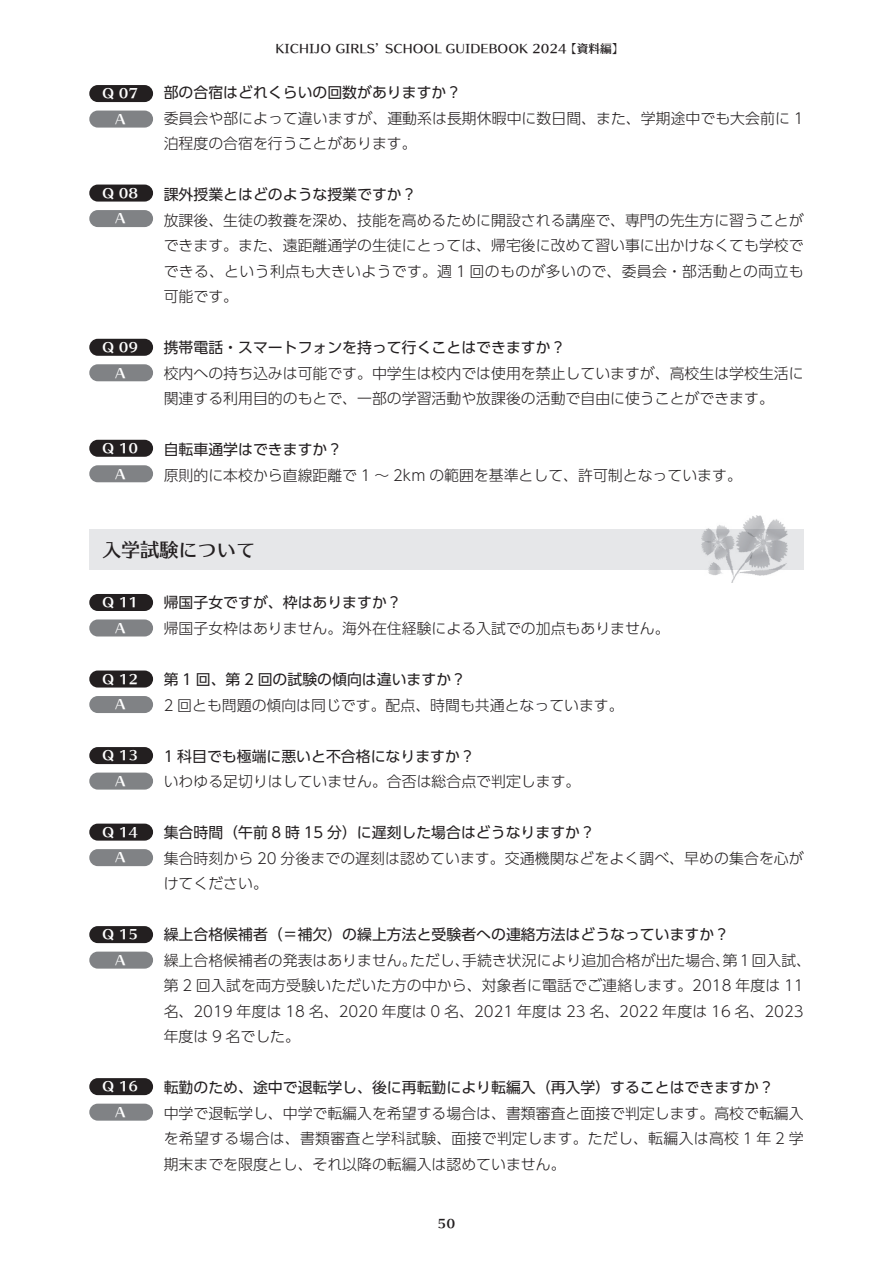
<style>
.page{position:relative;width:893px;height:1263px;background:#fff}
.page>*{position:absolute;margin:0;border:0;box-sizing:border-box;transform-origin:0 0}
.t1{font:19.2px "UD Typos 512 Std";color:#231f20}
.t2{font:300 14.85px/25.5px "UD Shin Go Pro";color:#231f20}
.t3{font:14.85px "UD Shin Go Pro";color:#231f20}
.t4{font:12.75px "UD Typos 515 Std";color:#fff}
.t5{font:11.7px "UD Typos 512 Std";color:#231f20}
.t6{font:11.7px "UD Typos 515 Std";color:#231f20}
</style>
<div class="page">
<div style="left:89px;top:210px;width:64px;height:17px;background:#808285;border-radius:9px"></div>
<div style="left:89px;top:185px;width:64px;height:17px;background:#231f20;border-radius:9px"></div>
<div style="left:89px;top:364px;width:64px;height:17px;background:#808285;border-radius:9px"></div>
<div style="left:89px;top:339px;width:64px;height:17px;background:#231f20;border-radius:9px"></div>
<div style="left:89px;top:465px;width:64px;height:17px;background:#808285;border-radius:9px"></div>
<div style="left:89px;top:440px;width:64px;height:17px;background:#231f20;border-radius:9px"></div>
<div style="left:89px;top:619px;width:64px;height:17px;background:#808285;border-radius:9px"></div>
<div style="left:89px;top:594px;width:64px;height:17px;background:#231f20;border-radius:9px"></div>
<div style="left:89px;top:696px;width:64px;height:17px;background:#808285;border-radius:9px"></div>
<div style="left:89px;top:670px;width:64px;height:17px;background:#231f20;border-radius:9px"></div>
<div style="left:89px;top:772px;width:64px;height:17px;background:#808285;border-radius:9px"></div>
<div style="left:89px;top:747px;width:64px;height:17px;background:#231f20;border-radius:9px"></div>
<div style="left:89px;top:849px;width:64px;height:17px;background:#808285;border-radius:9px"></div>
<div style="left:89px;top:824px;width:64px;height:17px;background:#231f20;border-radius:9px"></div>
<div style="left:89px;top:951px;width:64px;height:18px;background:#808285;border-radius:9px"></div>
<div style="left:89px;top:926px;width:64px;height:17px;background:#231f20;border-radius:9px"></div>
<div style="left:89px;top:1104px;width:64px;height:17px;background:#808285;border-radius:9px"></div>
<div style="left:89px;top:1078px;width:64px;height:17px;background:#231f20;border-radius:9px"></div>
<div style="left:89px;top:529px;width:715px;height:40px;background:#e6e7e9"></div>
<img style="left:702px;top:516px;width:86px;height:67px">
<div style="left:89px;top:111px;width:64px;height:17px;background:#808285;border-radius:9px"></div>
<div style="left:89px;top:85px;width:64px;height:17px;background:#231f20;border-radius:9px"></div>
<p class="t4" style="left:102px;top:83px;width:38px">Q 07</p>
<p class="t4" style="left:115px;top:108px;width:12px">A</p>
<p class="t4" style="left:102px;top:182px;width:38px">Q 08</p>
<p class="t4" style="left:115px;top:208px;width:12px">A</p>
<p class="t4" style="left:102px;top:336px;width:38px">Q 09</p>
<p class="t4" style="left:115px;top:362px;width:12px">A</p>
<p class="t4" style="left:102px;top:437px;width:38px">Q 10</p>
<p class="t4" style="left:115px;top:463px;width:12px">A</p>
<p class="t5" style="left:275px;top:38px;width:350px">KICHIJO GIRLS’SCHOOL GUIDEBOOK 2024 【資料編】</p>
<p class="t3" style="left:164px;top:80px;width:299px">部の合宿はどれくらいの回数がありますか？</p>
<p class="t2" style="left:164px;top:105px;width:641px">委員会や部によって違いますが、運動系は長期休暇中に数日間、また、学期途中でも大会前に 1泊程度の合宿を行うことがあります。</p>
<p class="t3" style="left:164px;top:183px;width:254px">課外授業とはどのような授業ですか？</p>
<p class="t2" style="left:164px;top:207px;width:642px;text-align:justify">放課後、生徒の教養を深め、技能を高めるために開設される講座で、専門の先生方に習うことができます。また、遠距離通学の生徒にとっては、帰宅後に改めて習い事に出かけなくても学校でできる、という利点も大きいようです。週 1 回のものが多いので、委員会・部活動との両立も可能です。</p>
<p class="t3" style="left:164px;top:336px;width:403px">携帯電話・スマートフォンを持って行くことはできますか？</p>
<p class="t2" style="left:164px;top:360px;width:641px">校内への持ち込みは可能です。中学生は校内では使用を禁止していますが、高校生は学校生活に関連する利用目的のもとで、一部の学習活動や放課後の活動で自由に使うことができます。</p>
<p class="t3" style="left:164px;top:438px;width:180px">自転車通学はできますか？</p>
<p class="t2" style="left:164px;top:462px;width:580px">原則的に本校から直線距離で 1 ～ 2km の範囲を基準として、許可制となっています。</p>
<p class="t1" style="left:102px;top:533px;width:155px">入学試験について</p>
<p class="t4" style="left:102px;top:592px;width:38px">Q 11</p>
<p class="t4" style="left:115px;top:617px;width:12px">A</p>
<p class="t4" style="left:102px;top:668px;width:38px">Q 12</p>
<p class="t4" style="left:115px;top:694px;width:12px">A</p>
<p class="t4" style="left:102px;top:745px;width:38px">Q 13</p>
<p class="t4" style="left:115px;top:770px;width:12px">A</p>
<p class="t4" style="left:102px;top:821px;width:38px">Q 14</p>
<p class="t4" style="left:115px;top:847px;width:12px">A</p>
<p class="t4" style="left:102px;top:924px;width:38px">Q 15</p>
<p class="t4" style="left:115px;top:949px;width:12px">A</p>
<p class="t4" style="left:102px;top:1076px;width:38px">Q 16</p>
<p class="t4" style="left:115px;top:1101px;width:12px">A</p>
<p class="t3" style="left:164px;top:591px;width:240px">帰国子女ですが、枠はありますか？</p>
<p class="t2" style="left:164px;top:615px;width:507px">帰国子女枠はありません。海外在住経験による入試での加点もありません。</p>
<p class="t3" style="left:164px;top:667px;width:304px">第 1 回、第 2 回の試験の傾向は違いますか？</p>
<p class="t2" style="left:164px;top:691px;width:462px">2 回とも問題の傾向は同じです。配点、時間も共通となっています。</p>
<p class="t3" style="left:164px;top:744px;width:313px">1 科目でも極端に悪いと不合格になりますか？</p>
<p class="t2" style="left:164px;top:768px;width:418px">いわゆる足切りはしていません。合否は総合点で判定します。</p>
<p class="t3" style="left:164px;top:820px;width:433px">集合時間（午前 8 時 15 分）に遅刻した場合はどうなりますか？</p>
<p class="t2" style="left:164px;top:845px;width:642px">集合時刻から 20 分後までの遅刻は認めています。交通機関などをよく調べ、早めの集合を心がけてください。</p>
<p class="t3" style="left:164px;top:922px;width:567px">繰上合格候補者（＝補欠）の繰上方法と受験者への連絡方法はどうなっていますか？</p>
<p class="t2" style="left:164px;top:947px;width:649px">繰上合格候補者の発表はありません。ただし、手続き状況により追加合格が出た場合、第1回入試、第 2 回入試を両方受験いただいた方の中から、対象者に電話でご連絡します。2018 年度は 11名、2019 年度は 18 名、2020 年度は 0 名、2021 年度は 23 名、2022 年度は 16 名、2023年度は 9 名でした。</p>
<p class="t3" style="left:164px;top:1075px;width:612px">転勤のため、途中で退転学し、後に再転勤により転編入（再入学）することはできますか？</p>
<p class="t2" style="left:164px;top:1100px;width:641px;text-align:justify">中学で退転学し、中学で転編入を希望する場合は、書類審査と面接で判定します。高校で転編入を希望する場合は、書類審査と学科試験、面接で判定します。ただし、転編入は高校 1 年 2 学期末までを限度とし、それ以降の転編入は認めていません。</p>
<p class="t6" style="left:438px;top:1213px;width:19px">50</p>
</div>
